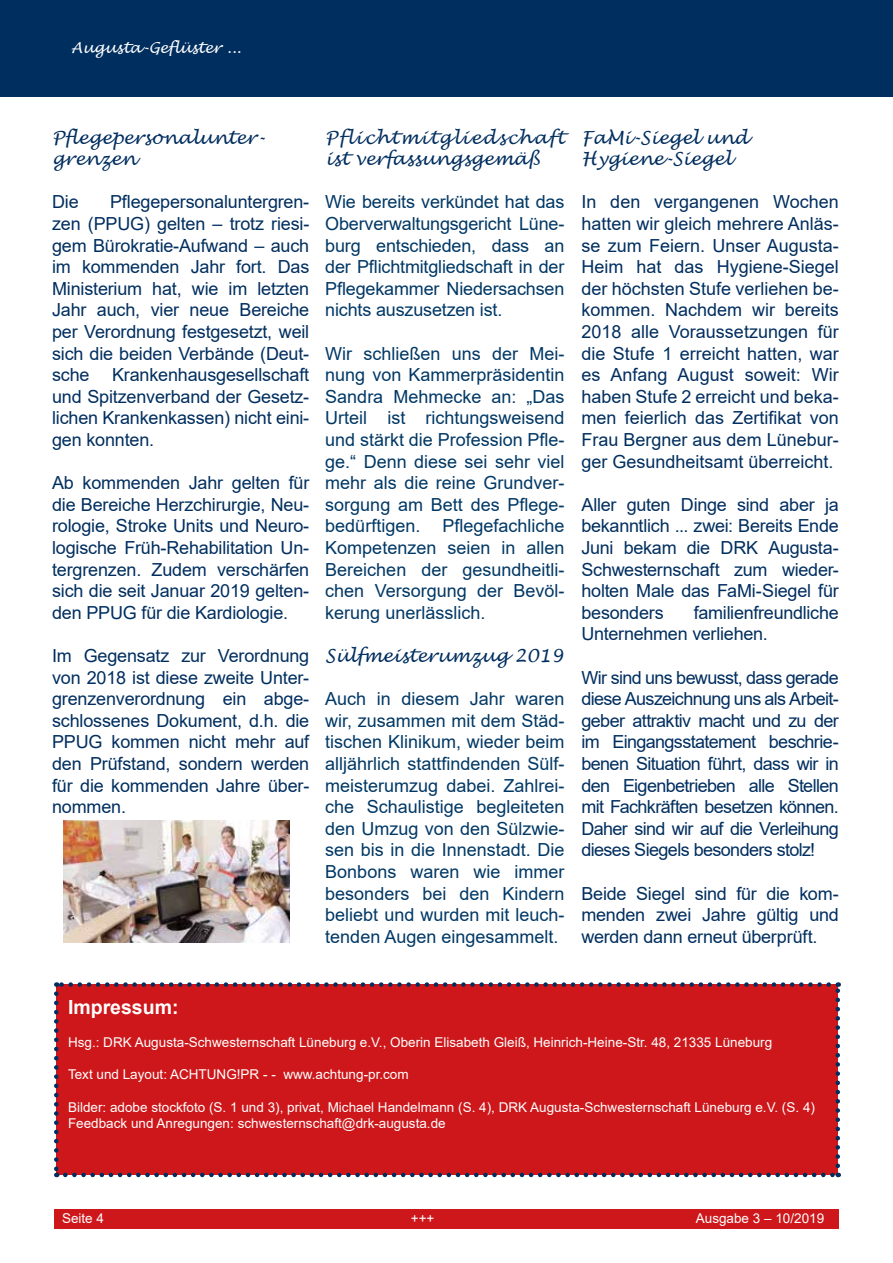
<style>
.page{position:relative;width:893px;height:1263px;background:#fff}
.page>*{position:absolute;margin:0;border:0;box-sizing:border-box;transform-origin:0 0}
.t1{font:700 19.5px "Arial";color:#fff}
.t2{font:18px/21.6px "Arial";letter-spacing:-.01em;color:#002e5f;text-align:justify}
.t3{font:18px/21.6px "Arial";letter-spacing:-.01em;color:#003865;text-align:justify}
.t4{font:italic 18px/21.6px "Lucida Handwriting";color:#002e5f}
.t5{font:italic 18px/21.6px "Lucida Handwriting";letter-spacing:.07em;color:#002e5f}
.t6{font:italic 15px "Lucida Handwriting";color:#fff}
.t7{font:13.5px/16.2px "Arial";color:#fff}
</style>
<div class="page">
<div style="left:54px;top:1209px;width:785px;height:19px;background:#cd171a"></div>
<div style="left:56px;top:984px;width:782px;height:191px;background:#cd171a"></div>
<svg style="left:54px;top:994px;width:4px;height:183px"></svg>
<svg style="left:65px;top:1173px;width:774px;height:4px"></svg>
<svg style="left:835px;top:982px;width:5px;height:184px"></svg>
<svg style="left:56px;top:982px;width:773px;height:5px"></svg>
<div style="left:0;top:0;width:893px;height:96px;background:#002e5f"></div>
<img style="left:64px;top:821px;width:225px;height:121px">
<p class="t6" style="left:71px;top:38px;width:172px">Augusta-Geflüster ...</p>
<p class="t4" style="left:52px;top:127px;width:214px">Pflegepersonalunter&shy;grenzen</p>
<p class="t2" style="left:52px;top:191px;width:28px">Die</p>
<p class="t2" style="left:52px;top:191px;width:259px;text-indent:58px">Pflegepersonaluntergren&shy;zen (PPUG) gelten – trotz riesi&shy;gem Bürokratie-Aufwand – auch im kommenden Jahr fort. Das Ministerium hat, wie im letzten Jahr auch, vier neue Bereiche per Verordnung festgesetzt, weil sich die beiden Verbände (Deut&shy;sche</p>
<p class="t2" style="left:52px;top:364px;width:259px;text-indent:60px">Krankenhausgesellschaft und Spitzenverband der Gesetz&shy;lichen Krankenkassen) nicht eini&shy;gen konnten.</p>
<p class="t2" style="left:52px;top:472px;width:259px">Ab kommenden Jahr gelten für die Bereiche Herzchirurgie, Neu&shy;rologie, Stroke Units und Neuro&shy;logische Früh-Rehabilitation Un&shy;tergrenzen. Zudem verschärfen sich die seit Januar 2019 gelten&shy;den PPUG für die Kardiologie.</p>
<p class="t2" style="left:52px;top:645px;width:259px">Im Gegensatz zur Verordnung von 2018 ist diese zweite Unter&shy;grenzenverordnung ein abge&shy;schlossenes Dokument, d.h. die PPUG kommen nicht mehr auf den Prüfstand, sondern werden für die kommenden Jahre über&shy;nommen.</p>
<p class="t5" style="left:325px;top:127px;width:241px">Pflichtmitgliedschaft ist verfassungsgemäß</p>
<p class="t3" style="left:325px;top:191px;width:241px;text-align:left">Wie bereits verkündet hat das<br>Oberverwaltungsgericht Lüne-- burg entschieden, dass an der Pflichtmitgliedschaft in der<br>Pflegekammer Niedersachsen nichts auszusetzen ist.</p>
<p class="t3" style="left:325px;top:342px;width:241px">Wir schließen uns der Mei&shy;nung von Kammerpräsidentin Sandra Mehmecke an: „Das Urteil ist richtungsweisend und stärkt die Profession Pfle&shy;ge.“ Denn diese sei sehr viel mehr als die reine Grundver&shy;sorgung am Bett des Pflege&shy;bedürftigen. Pflegefachliche Kompetenzen seien in allen Bereichen der gesundheitli&shy;chen Versorgung der Bevöl&shy;kerung unerlässlich.</p>
<p class="t4" style="left:325px;top:645px;width:239px">Sülfmeisterumzug 2019</p>
<p class="t3" style="left:325px;top:688px;width:241px">Auch in diesem Jahr waren wir, zusammen mit dem Städ&shy;tischen Klinikum, wieder beim alljährlich stattfindenden Sülf&shy;meisterumzug dabei. Zahlrei&shy;che Schaulistige begleiteten den Umzug von den Sülzwie&shy;sen bis in die Innenstadt. Die Bonbons waren wie immer besonders bei den Kindern beliebt und wurden mit leuch&shy;tenden Augen eingesammelt.</p>
<p class="t4" style="left:581px;top:127px;width:168px">FaMi-Siegel und<br>Hygiene-Siegel</p>
<p class="t2" style="left:581px;top:191px;width:259px">In den vergangenen Wochen hatten wir gleich mehrere Anläs&shy;se zum Feiern. Unser Augusta-Heim hat das Hygiene-Siegel der höchsten Stufe verliehen be&shy;kommen. Nachdem wir bereits 2018 alle Voraussetzungen für die Stufe 1 erreicht hatten, war es Anfang August soweit: Wir haben Stufe 2 erreicht und beka&shy;men feierlich das Zertifikat von Frau Bergner aus dem Lünebur&shy;ger Gesundheitsamt überreicht.</p>
<p class="t2" style="left:581px;top:494px;width:259px">Aller guten Dinge sind aber ja bekanntlich ... zwei: Bereits Ende Juni bekam die DRK Augusta-Schwesternschaft zum wieder&shy;holten Male das FaMi-Siegel für besonders</p>
<p class="t2" style="left:581px;top:602px;width:259px;text-indent:112px">familienfreundliche<br>Unternehmen verliehen.</p>
<p class="t2" style="left:581px;top:666px;width:259px">Wir sind uns bewusst, dass gerade diese Auszeichnung uns als Arbeit&shy;geber attraktiv macht und zu der im Eingangsstatement beschrie&shy;benen Situation führt, dass wir in den Eigenbetrieben alle Stellen mit Fachkräften besetzen können.<br>Daher sind wir auf die Verleihung dieses Siegels besonders stolz!</p>
<p class="t2" style="left:581px;top:882px;width:259px">Beide Siegel sind für die kom&shy;menden zwei Jahre gültig und werden dann erneut überprüft.</p>
<p class="t1" style="left:68px;top:994px;width:112px">Impressum:</p>
<p class="t7" style="left:68px;top:1034px;width:706px">Hsg.: DRK Augusta-Schwesternschaft Lüneburg e.V., Oberin Elisabeth Gleiß, Heinrich-Heine-Str. 48, 21335 Lüneburg</p>
<p class="t7" style="left:68px;top:1066px;width:342px">Text und Layout: ACHTUNG!PR - - www.achtung-pr.com</p>
<p class="t7" style="left:68px;top:1099px;width:748px">Bilder: adobe stockfoto (S. 1 und 3), privat, Michael Handelmann (S. 4), DRK Augusta-Schwesternschaft Lüneburg e.V. (S. 4)<br>Feedback und Anregungen: schwesternschaft@drk-augusta.de</p>
<p class="t7" style="left:62px;top:1210px;width:44px">Seite 4</p>
<p class="t7" style="left:411px;top:1210px;width:25px">+++</p>
<p class="t7" style="left:696px;top:1210px;width:130px">Ausgabe 3 – 10/2019</p>
</div>
